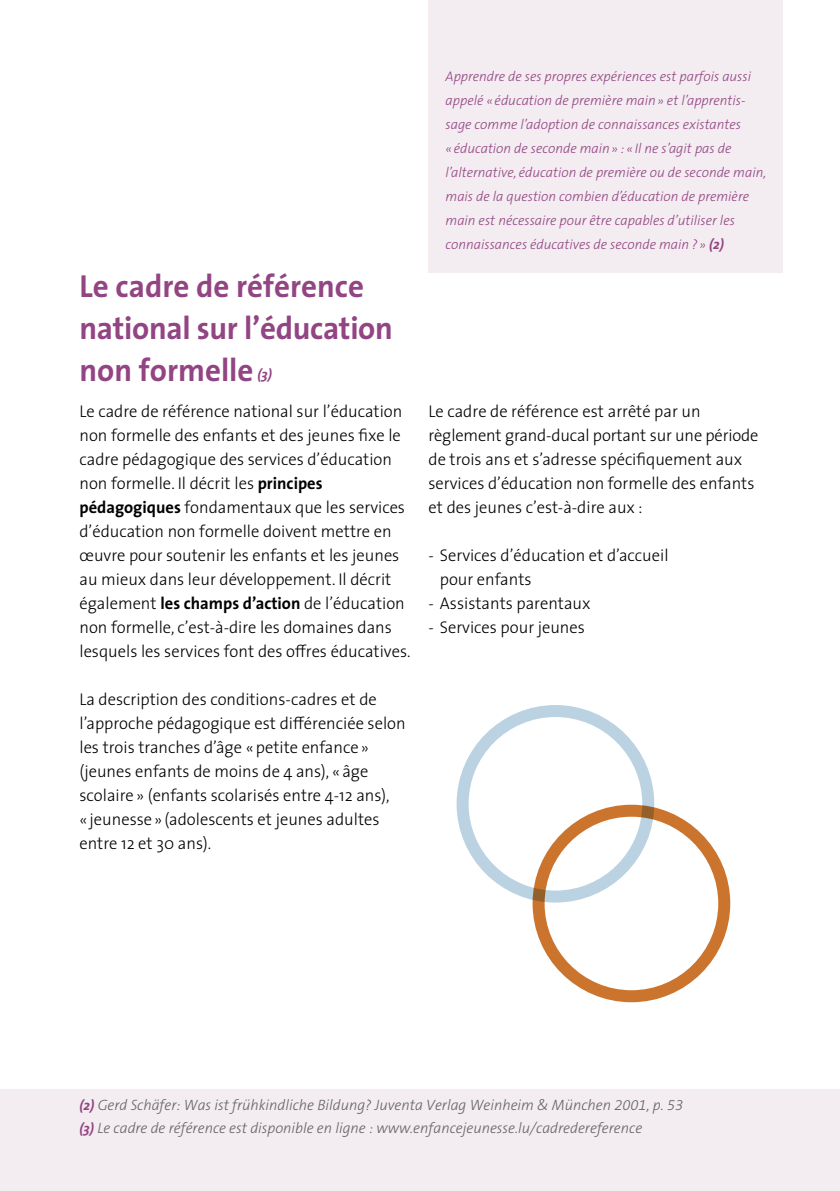
<style>
.page{position:relative;width:840px;height:1191px;background:#fff}
.page>*{position:absolute;margin:0;border:0;box-sizing:border-box;transform-origin:0 0}
.t1{font:700 32px/42px "The Sans";color:#924483}
.t2{font:300 17px/24px "The Sans";color:#000}
.t3{font:italic 300 15px/22.6px "The Sans B3";color:#636363}
.t4{font:italic 300 14px/24px "The Sans";color:#924483}
.t5{font:italic 700 14px "The Sans";color:#924483}
.s1{font-weight:700}
.s2{font-family:"The Sans";font-weight:700;font-size:14px;color:#924483}
</style>
<div class="page">
<div style="left:0;top:1089px;width:839px;height:102px;background:#f3ecf0"></div>
<div style="left:428px;top:0;width:354px;height:273px;background:#f3ecf0"></div>
<div style="left:532px;top:804px;width:197px;height:198px;border:12px solid #cb742e;border-radius:50%"></div>
<div style="left:456px;top:705px;width:198px;height:197px;border:12px solid #75a6c6;border-radius:50%"></div>
<h1 class="t1" style="left:79px;top:264px;width:315px">Le cadre de référence national sur l’éducation non formelle</h1>
<p class="t5" style="left:257px;top:362px;width:16px">(3)</p>
<p class="t2" style="left:79px;top:398px;width:332px">Le cadre de référence national sur l’éducation non formelle des enfants et des jeunes fixe le cadre pédagogique des services d’éducation non formelle. Il décrit les <span class="s1">principes pédagogiques</span> fondamentaux que les services d’éducation non formelle doivent mettre en œuvre pour soutenir les enfants et les jeunes au mieux dans leur développement. Il décrit également <span class="s1">les champs d’action</span> de l’éducation non formelle, c’est-à-dire les domaines dans lesquels les services font des offres éducatives.</p>
<p class="t2" style="left:79px;top:686px;width:327px">La description des conditions-cadres et de l’approche pédagogique est différenciée selon les trois tranches d’âge «petite enfance» (jeunes enfants de moins de 4 ans), «âge scolaire» (enfants scolarisés entre 4-12 ans),<br>« jeunesse» (adolescents et jeunes adultes entre 12 et 30 ans).</p>
<p class="t4" style="left:445px;top:63px;width:322px">Apprendre de ses propres expériences est parfois aussi appelé « éducation de première main» et l’apprentis&shy;sage comme l’adoption de connaissances existantes<br>« éducation de seconde main» : « Il ne s’agit pas de l’alternative, éducation de première ou de seconde main, mais de la question combien d’éducation de première main est nécessaire pour être capables d’utiliser les connaissances éducatives de seconde main ? » <span class="s1">(2)</span></p>
<p class="t2" style="left:428px;top:398px;width:331px">Le cadre de référence est arrêté par un règlement grand-ducal portant sur une période de trois ans et s’adresse spécifiquement aux services d’éducation non formelle des enfants et des jeunes c’est-à-dire aux :</p>
<p class="t2" style="left:439px;top:542px;width:230px;text-indent:-11px">- Services d’éducation et d’accueil pour enfants</p>
<p class="t2" style="left:428px;top:590px;width:163px">- Assistants parentaux</p>
<p class="t2" style="left:428px;top:614px;width:158px">- Services pour jeunes</p>
<p class="t3" style="left:79px;top:1094px;width:605px"><span class="s2">(2)</span> Gerd Schäfer: Was ist frühkindliche Bildung? Juventa Verlag Weinheim &amp; München 2001, p. 53 <span class="s2">(3)</span> Le cadre de référence est disponible en ligne : www.enfancejeunesse.lu/cadredereference</p>
</div>
